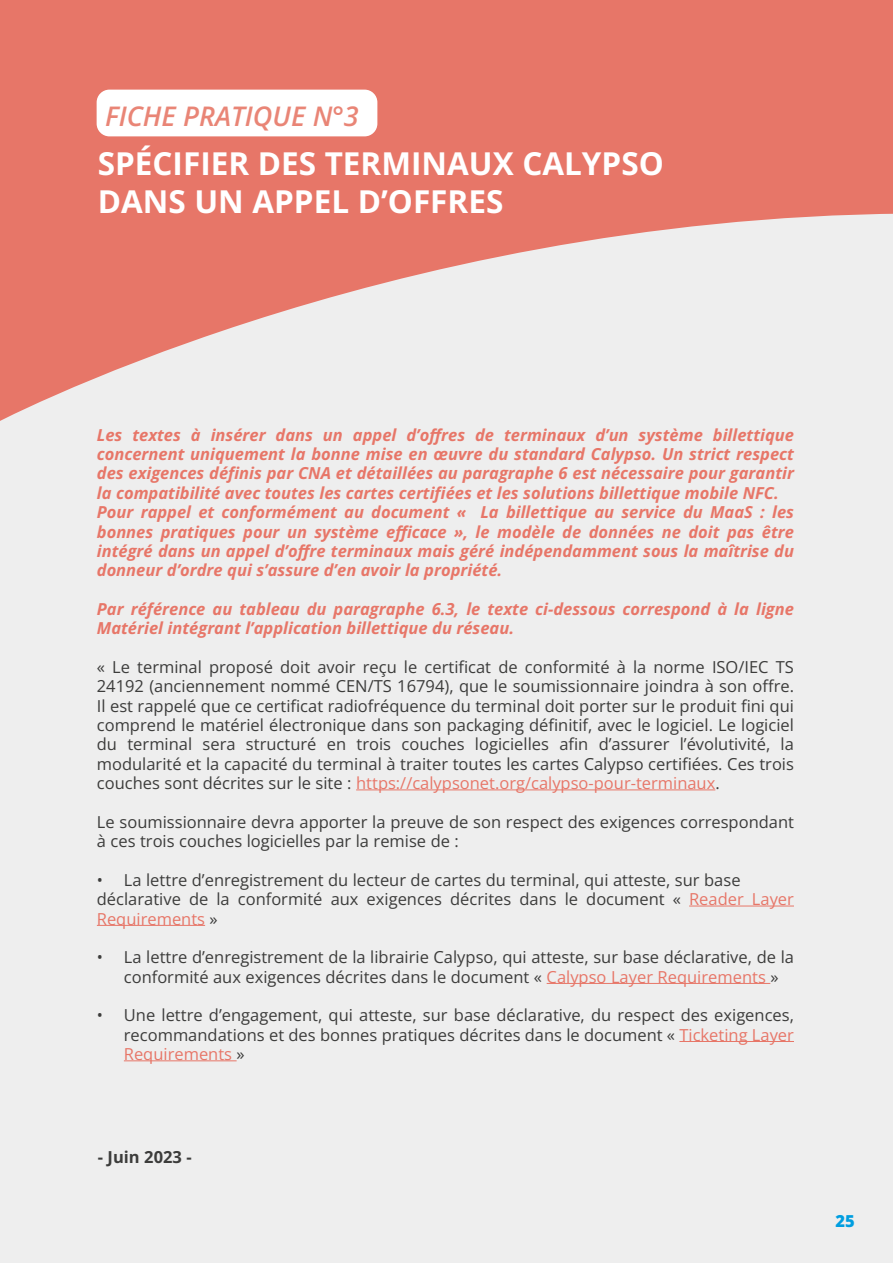
<style>
.page{position:relative;width:893px;height:1263px;background:#eee}
.page>*{position:absolute;margin:0;border:0;box-sizing:border-box;transform-origin:0 0}
.TITRE_2_HOW_TO_SHEET{font:700 31.5px/37.5px "Open Sans";color:#fff}
.t1{font:italic 600 27px "Open Sans";color:#e98576}
.t2{font:16.5px/19.4px "Open Sans";color:#3c3c3b;text-align:justify}
.t3{font:italic 700 16.5px/19.4px "Open Sans";color:#e77668;text-align:justify}
.t4{font:700 16.5px "Open Sans";color:#3c3c3b}
.t5{font:800 16.5px "Open Sans";color:#009ee0}
.s1{color:#e77668}
</style>
<div class="page">
<svg style="left:0;top:0;width:893px;height:421px;fill:#e77668"></svg>
<hr style="left:356px;top:790px;width:359px;height:1px;background:#e77668">
<hr style="left:689px;top:906px;width:105px;height:1px;background:#e77668">
<hr style="left:97px;top:925px;width:108px;height:1px;background:#e77668">
<hr style="left:547px;top:983px;width:223px;height:1px;background:#e77668">
<hr style="left:679px;top:1041px;width:115px;height:1px;background:#e77668">
<hr style="left:124px;top:1060px;width:113px;height:1px;background:#e77668">
<div style="left:97px;top:90px;width:280px;height:46px;background:#fff;border-radius:13px"></div>
<p class="t1" style="left:105px;top:97px;width:255px">FICHE PRATIQUE N°3</p>
<p class="TITRE_2_HOW_TO_SHEET" style="left:98px;top:144px;width:567px">SPÉCIFIER DES TERMINAUX CALYPSO<br>DANS UN APPEL D’OFFRES</p>
<p class="t3" style="left:97px;top:424px;width:699px">Les textes à insérer dans un appel d’offres de terminaux d’un système billettique concernent uniquement la bonne mise en œuvre du standard Calypso. Un strict respect des exigences définis par CNA et détaillées au paragraphe 6 est nécessaire pour garantir la compatibilité avec toutes les cartes certifiées et les solutions billettique mobile NFC.</p>
<p class="t3" style="left:97px;top:502px;width:699px">Pour rappel et conformément au document « La billettique au service du MaaS : les bonnes pratiques pour un système efficace », le modèle de données ne doit pas être intégré dans un appel d’offre terminaux mais géré indépendamment sous la maîtrise du donneur d’ordre qui s’assure d’en avoir la propriété.</p>
<p class="t3" style="left:97px;top:599px;width:699px">Par référence au tableau du paragraphe 6.3, le texte ci-dessous correspond à la ligne<br>Matériel intégrant l’application billettique du réseau.</p>
<p class="t2" style="left:97px;top:657px;width:699px">« Le terminal proposé doit avoir reçu le certificat de conformité à la norme ISO/IEC TS 24192 (anciennement nommé CEN/TS 16794), que le soumissionnaire joindra à son offre.<br>Il est rappelé que ce certificat radiofréquence du terminal doit porter sur le produit fini qui</p>
<p class="t2" style="left:97px;top:715px;width:699px">comprend le matériel électronique dans son packaging définitif, avec le logiciel. Le logiciel du terminal sera structuré en trois couches logicielles afin d’assurer l’évolutivité, la modularité et la capacité du terminal à traiter toutes les cartes Calypso certifiées. Ces trois couches sont décrites sur le site : <span class="s1">https://calypsonet.org/calypso-pour-terminaux</span>.</p>
<p class="t2" style="left:97px;top:812px;width:699px">Le soumissionnaire devra apporter la preuve de son respect des exigences correspondant à ces trois couches logicielles par la remise de :</p>
<p class="t2" style="left:97px;top:870px;width:645px">• La lettre d’enregistrement du lecteur de cartes du terminal, qui atteste, sur base</p>
<p class="t2" style="left:97px;top:889px;width:699px">déclarative de la conformité aux exigences décrites dans le document « <span class="s1">Reader Layer<br>Requirements</span> »</p>
<p class="t2" style="left:124px;top:947px;width:672px;text-indent:-27px">• La lettre d’enregistrement de la librairie Calypso, qui atteste, sur base déclarative, de la conformité aux exigences décrites dans le document « <span class="s1">Calypso Layer Requirements</span> »</p>
<p class="t2" style="left:124px;top:1005px;width:672px;text-indent:-27px">• Une lettre d’engagement, qui atteste, sur base déclarative, du respect des exigences, recommandations et des bonnes pratiques décrites dans le document « <span class="s1">Ticketing Layer Requirements</span> »</p>
<p class="t4" style="left:98px;top:1146px;width:96px">- Juin 2023 -</p>
<p class="t5" style="left:836px;top:1210px;width:21px">25</p>
</div>
